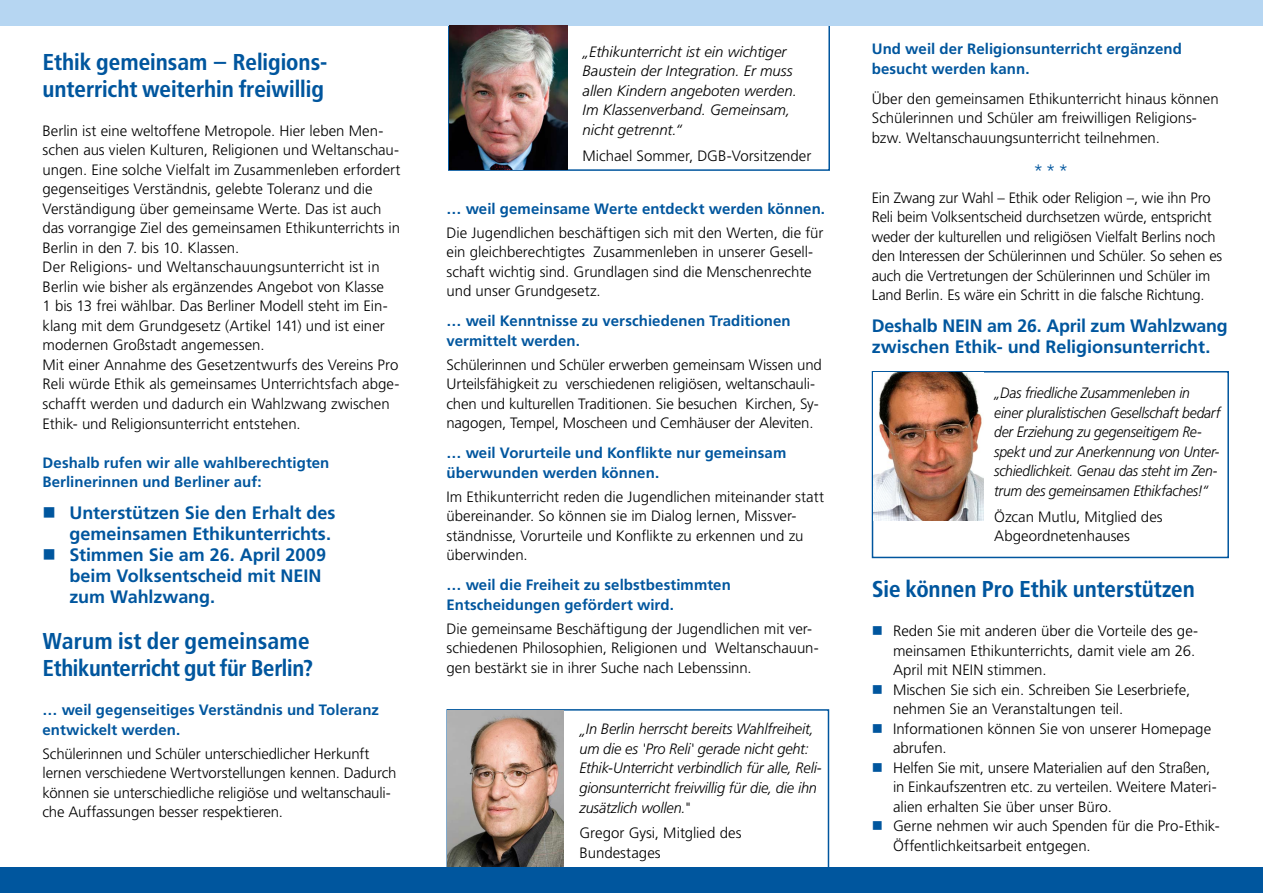
<style>
.page{position:relative;width:1263px;height:893px;background:#fff}
.page>*{position:absolute;margin:0;border:0;box-sizing:border-box;transform-origin:0 0}
.t1{font:24px/27px "Frutiger Bol Con";letter-spacing:-.005em;color:#00569e}
.t2{font:700 18px/21px "Frutiger";letter-spacing:-.005em;color:#00569e}
.t3{font:300 18px "Frutiger";color:#00569e}
.t4{font:300 15px/19.5px "Frutiger";letter-spacing:-.005em;color:#000}
.t5{font:700 15px/19.5px "Frutiger";letter-spacing:.005em;color:#00569e}
.t6{font:italic 300 15px/19.5px "Frutiger";letter-spacing:-.01em;color:#000}
.t7{font:italic 300 15px/19.5px "Frutiger";letter-spacing:-.01em;color:#000;scale:.93 1}
.s1{color:#00569e}
</style>
<div class="page">
<svg style="left:447px;top:25px;width:384px;height:146px"></svg>
<div style="left:446px;top:709px;width:383px;height:168px;border:2px solid #00569e"></div>
<div style="left:0;top:0;width:1263px;height:25px;background:#b6d6f2"></div>
<img style="left:448px;top:711px;width:115px;height:156px">
<img style="left:449px;top:25px;width:118px;height:145px">
<div style="left:0;top:867px;width:1263px;height:26px;background:#00569e"></div>
<div style="left:872px;top:371px;width:357px;height:187px;border:2px solid #00569e"></div>
<img style="left:873px;top:373px;width:111px;height:147px">
<h1 class="t1" style="left:43px;top:48px;width:286px">Ethik gemeinsam – Religions&shy;unterricht weiterhin freiwillig</h1>
<p class="t4" style="left:43px;top:121px;width:360px">Berlin ist eine weltoffene Metropole. Hier leben Men&shy;schen aus vielen Kulturen, Religionen und Weltanschau&shy;ungen. Eine solche Vielfalt im Zusammenleben erfordert gegenseitiges Verständnis, gelebte Toleranz und die Verständigung über gemeinsame Werte. Das ist auch das vorrangige Ziel des gemeinsamen Ethikunterrichts in Berlin in den 7. bis 10. Klassen.<br>Der Religions- und Weltanschauungsunterricht ist in Berlin wie bisher als ergänzendes Angebot von Klasse<br>1 bis 13 frei wählbar. Das Berliner Modell steht im Ein&shy;klang mit dem Grundgesetz (Artikel 141) und ist einer modernen Großstadt angemessen.<br>Mit einer Annahme des Gesetzentwurfs des Vereins Pro Reli würde Ethik als gemeinsames Unterrichtsfach abge&shy;schafft werden und dadurch ein Wahlzwang zwischen Ethik- und Religionsunterricht entstehen.</p>
<p class="t5" style="left:43px;top:452px;width:288px">Deshalb rufen wir alle wahlberechtigten<br>Berlinerinnen und Berliner auf:</p>
<p class="t2" style="left:43px;top:502px;width:294px;text-align:right">■ Unterstützen Sie den Erhalt des gemeinsamen Ethikunterrichts.</p>
<p class="t2" style="left:70px;top:544px;width:258px;text-indent:-27px">■ Stimmen Sie am 26. April 2009 beim Volksentscheid mit NEIN zum Wahlzwang.</p>
<h1 class="t1" style="left:43px;top:627px;width:272px">Warum ist der gemeinsame<br>Ethikunterricht gut für Berlin?</h1>
<p class="t5" style="left:43px;top:700px;width:338px">… weil gegenseitiges Verständnis und Toleranz entwickelt werden.</p>
<p class="t4" style="left:43px;top:743px;width:355px">Schülerinnen und Schüler unterschiedlicher Herkunft lernen verschiedene Wertvorstellungen kennen. Dadurch können sie unterschiedliche religiöse und weltanschauli&shy;che Auffassungen besser respektieren.</p>
<p class="t6" style="left:583px;top:42px;width:216px">„Ethikunterricht ist ein wichtiger<br>Baustein der Integration. Er muss allen Kindern angeboten werden.<br>Im Klassenverband. Gemeinsam, nicht getrennt.“</p>
<p class="t4" style="left:583px;top:146px;width:230px">Michael Sommer, DGB-Vorsitzender</p>
<p class="t5" style="left:446px;top:199px;width:380px">… weil gemeinsame Werte entdeckt werden können.</p>
<p class="t4" style="left:446px;top:223px;width:378px">Die Jugendlichen beschäftigen sich mit den Werten, die für ein gleichberechtigtes Zusammenleben in unserer Gesell&shy;schaft wichtig sind. Grundlagen sind die Menschenrechte und unser Grundgesetz.</p>
<p class="t5" style="left:446px;top:311px;width:346px">… weil Kenntnisse zu verschiedenen Traditionen vermittelt werden.</p>
<p class="t4" style="left:446px;top:355px;width:377px">Schülerinnen und Schüler erwerben gemeinsam Wissen und Urteilsfähigkeit zu verschiedenen religiösen, weltanschauli&shy;chen und kulturellen Traditionen. Sie besuchen Kirchen, Sy&shy;nagogen, Tempel, Moscheen und Cemhäuser der Aleviten.</p>
<p class="t5" style="left:446px;top:443px;width:341px">… weil Vorurteile und Konflikte nur gemeinsam überwunden werden können.</p>
<p class="t4" style="left:446px;top:487px;width:379px">Im Ethikunterricht reden die Jugendlichen miteinander statt übereinander. So können sie im Dialog lernen, Missver&shy;ständnisse, Vorurteile und Konflikte zu erkennen und zu überwinden.</p>
<p class="t5" style="left:446px;top:575px;width:286px">… weil die Freiheit zu selbstbestimmten<br>Entscheidungen gefördert wird.</p>
<p class="t4" style="left:446px;top:619px;width:374px">Die gemeinsame Beschäftigung der Jugendlichen mit ver&shy;schiedenen Philosophien, Religionen und Weltanschauun&shy;gen bestärkt sie in ihrer Suche nach Lebenssinn.</p>
<p class="t6" style="left:579px;top:719px;width:244px">„In Berlin herrscht bereits Wahlfreiheit, um die es 'Pro Reli' gerade nicht geht:<br>Ethik-Unterricht verbindlich für alle, Reli&shy;gionsunterricht freiwillig für die, die ihn zusätzlich wollen."</p>
<p class="t4" style="left:579px;top:823px;width:163px">Gregor Gysi, Mitglied des<br>Bundestages</p>
<p class="t5" style="left:872px;top:39px;width:312px">Und weil der Religionsunterricht ergänzend besucht werden kann.</p>
<p class="t4" style="left:872px;top:89px;width:348px">Über den gemeinsamen Ethikunterricht hinaus können<br>Schülerinnen und Schüler am freiwilligen Religions&shy;bzw. Weltanschauungsunterricht teilnehmen.</p>
<p class="t3" style="left:1033px;top:161px;width:37px">***</p>
<p class="t4" style="left:872px;top:188px;width:352px">Ein Zwang zur Wahl – Ethik oder Religion –, wie ihn Pro Reli beim Volksentscheid durchsetzen würde, entspricht weder der kulturellen und religiösen Vielfalt Berlins noch den Interessen der Schülerinnen und Schüler. So sehen es auch die Vertretungen der Schülerinnen und Schüler im Land Berlin. Es wäre ein Schritt in die falsche Richtung.</p>
<p class="t2" style="left:872px;top:315px;width:358px">Deshalb NEIN am 26. April zum Wahlzwang zwischen Ethik- und Religionsunterricht.</p>
<p class="t7" style="left:994px;top:383px;width:245px">„Das friedliche Zusammenleben in einer pluralistischen Gesellschaft bedarf der Erziehung zu gegenseitigem Re&shy;spekt und zur Anerkennung von Unter&shy;schiedlichkeit. Genau das steht im Zen&shy;trum des gemeinsamen Ethikfaches!“</p>
<p class="t4" style="left:994px;top:507px;width:170px">Özcan Mutlu, Mitglied des<br>Abgeordnetenhauses</p>
<h1 class="t1" style="left:872px;top:576px;width:325px">Sie können Pro Ethik unterstützen</h1>
<p class="t4" style="left:893px;top:621px;width:307px;text-indent:-21px"><span class="s1">■</span> Reden Sie mit anderen über die Vorteile des ge&shy;meinsamen Ethikunterrichts, damit viele am 26.<br>April mit NEIN stimmen.</p>
<p class="t4" style="left:893px;top:680px;width:299px;text-indent:-21px"><span class="s1">■</span> Mischen Sie sich ein. Schreiben Sie Leserbriefe, nehmen Sie an Veranstaltungen teil.</p>
<p class="t4" style="left:893px;top:719px;width:320px;text-indent:-21px"><span class="s1">■</span> Informationen können Sie von unserer Homepage abrufen.</p>
<p class="t4" style="left:893px;top:758px;width:325px;text-indent:-21px"><span class="s1">■</span> Helfen Sie mit, unsere Materialien auf den Straßen, in Einkaufszentren etc. zu verteilen. Weitere Materi&shy;alien erhalten Sie über unser Büro.</p>
<p class="t4" style="left:893px;top:816px;width:328px;text-indent:-21px"><span class="s1">■</span> Gerne nehmen wir auch Spenden für die Pro-Ethik-<br>Öffentlichkeitsarbeit entgegen.</p>
</div>
